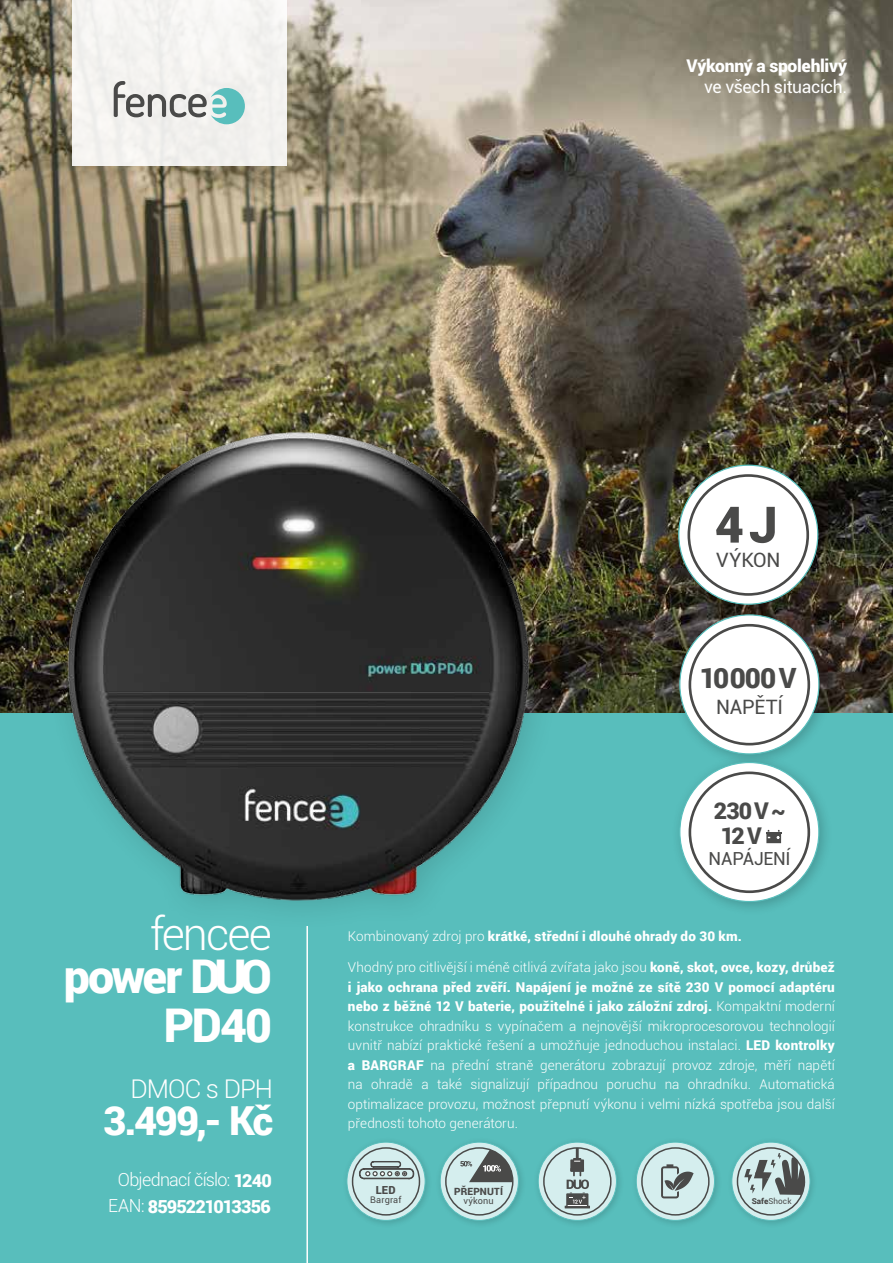
<style>
.page{position:relative;width:893px;height:1263px;background:#fff}
.page>*{position:absolute;margin:0;border:0;box-sizing:border-box;transform-origin:0 0}
.t1{font:900 50.25px "Roboto";color:#4a4a49}
.t2{font:900 46.5px/49.5px "Roboto";letter-spacing:-.05em;color:#fff;text-align:right}
.t3{font:300 45px "Roboto";letter-spacing:-.04em;color:#fff}
.t4{font:900 40.05px "Roboto";color:#fff}
.t5{font:900 27.9px "Roboto";color:#4a4a49}
.t6{font:300 25.8px "Roboto";letter-spacing:-.04em;color:#fff}
.t7{font:900 23.1px/24.8px "Roboto";color:#4a4a49}
.t8{font:19.8px "Roboto";letter-spacing:-.005em;color:#4a4a49}
.t9{font:300 18px/26.5px "Roboto";letter-spacing:-.04em;color:#fff;text-align:center}
.t10{font:18px "Roboto";letter-spacing:-.01em;color:#4a4a49}
.t11{font:900 17.55px "Roboto";letter-spacing:-.015em;color:#fff}
.t12{font:17.55px "Roboto";letter-spacing:-.02em;color:#fff}
.t13{font:300 13.5px/19.5px "Roboto";letter-spacing:.005em;color:#fff;text-align:justify}
.t14{font:900 13.5px "Roboto";letter-spacing:.015em;color:#fff}
.t15{font:900 11.1px "Roboto";color:#4a4a49}
.t16{font:900 9.9px "Roboto";letter-spacing:.015em;color:#4a4a49}
.t17{font:9.15px "Roboto";letter-spacing:.02em;color:#4a4a49}
.t18{font:8.1px "Roboto";letter-spacing:.01em;color:#4a4a49}
.s1{font-weight:900}
.s2{font-weight:300}
</style>
<div class="page">
<img style="left:0;top:0;width:893px;height:713px">
<div style="left:0;top:713px;width:893px;height:550px;background:#58bebc"></div>
<div style="left:44px;top:408px;width:519px;height:524px;background:#000;opacity:.14"></div>
<img style="left:50px;top:399px;width:502px;height:515px">
<div style="left:72px;top:0;width:214px;height:166px;background:#f4f3f0"></div>
<svg style="left:114px;top:81px;width:131px;height:43px"></svg>
<hr style="left:306px;top:926px;width:2px;height:337px;background:#fff">
<div style="left:670px;top:605px;width:163px;height:163px;background:#000;opacity:.21"></div>
<div style="left:680px;top:615px;width:139px;height:139px;background:#fff;border-radius:50%"></div>
<div style="left:689px;top:624px;width:121px;height:121px;border:3px solid #4a4a49;border-radius:50%"></div>
<div style="left:669px;top:456px;width:163px;height:163px;background:#000;opacity:.21"></div>
<div style="left:679px;top:465px;width:139px;height:139px;background:#fff;border-radius:50%"></div>
<div style="left:687px;top:474px;width:122px;height:122px;border:3px solid #4a4a49;border-radius:50%"></div>
<div style="left:670px;top:753px;width:163px;height:163px;background:#000;opacity:.21"></div>
<div style="left:680px;top:762px;width:139px;height:139px;background:#fff;border-radius:50%"></div>
<div style="left:689px;top:771px;width:121px;height:122px;border:3px solid #4a4a49;border-radius:50%"></div>
<svg style="left:766px;top:830px;width:16px;height:13px"></svg>
<div style="left:533px;top:1137px;width:92px;height:92px;background:#000;opacity:.21"></div>
<svg style="left:538px;top:1142px;width:78px;height:78px;fill:#d5eeee"></svg>
<div style="left:538px;top:1142px;width:79px;height:79px;border:1px solid #58bebc;border-radius:50%"></div>
<div style="left:543px;top:1147px;width:69px;height:68px;border:1px solid #4a4a49;border-radius:50%"></div>
<div style="left:342px;top:1137px;width:91px;height:92px;background:#000;opacity:.21"></div>
<svg style="left:347px;top:1142px;width:78px;height:78px;fill:#d5eeee"></svg>
<div style="left:347px;top:1142px;width:78px;height:79px;border:1px solid #58bebc;border-radius:50%"></div>
<div style="left:352px;top:1147px;width:68px;height:68px;border:1px solid #4a4a49;border-radius:50%"></div>
<svg style="left:359px;top:1161px;width:55px;height:18px"></svg>
<div style="left:435px;top:1137px;width:92px;height:92px;background:#000;opacity:.21"></div>
<svg style="left:440px;top:1142px;width:78px;height:78px;fill:#d5eeee"></svg>
<div style="left:440px;top:1142px;width:79px;height:79px;border:1px solid #58bebc;border-radius:50%"></div>
<div style="left:445px;top:1147px;width:68px;height:68px;border:1px solid #4a4a49;border-radius:50%"></div>
<svg style="left:460px;top:1149px;width:53px;height:33px"></svg>
<svg style="left:566px;top:1193px;width:22px;height:14px"></svg>
<hr style="left:565px;top:1206px;width:25px;height:2px;background:#4a4a49">
<div style="left:570px;top:1159px;width:14px;height:13px;background:#4a4a49"></div>
<svg style="left:573px;top:1148px;width:8px;height:14px"></svg>
<svg style="left:567px;top:1168px;width:22px;height:38px"></svg>
<div style="left:727px;top:1137px;width:91px;height:92px;background:#000;opacity:.21"></div>
<svg style="left:732px;top:1142px;width:78px;height:78px;fill:#d5eeee"></svg>
<div style="left:731px;top:1142px;width:79px;height:79px;border:1px solid #58bebc;border-radius:50%"></div>
<div style="left:737px;top:1147px;width:68px;height:68px;border:1px solid #4a4a49;border-radius:50%"></div>
<div style="left:631px;top:1137px;width:92px;height:92px;background:#000;opacity:.21"></div>
<svg style="left:636px;top:1142px;width:78px;height:78px;fill:#d5eeee"></svg>
<div style="left:636px;top:1142px;width:79px;height:79px;border:1px solid #58bebc;border-radius:50%"></div>
<div style="left:641px;top:1147px;width:69px;height:68px;border:1px solid #4a4a49;border-radius:50%"></div>
<svg style="left:744px;top:1153px;width:61px;height:42px"></svg>
<svg style="left:661px;top:1164px;width:33px;height:34px"></svg>
<p class="t11" style="left:687px;top:54px;width:162px">Výkonný a spolehlivý</p>
<p class="t12" style="left:704px;top:75px;width:144px">ve všech situacích.</p>
<h3 class="t3" style="left:150px;top:903px;width:123px">fencee</h3>
<h2 class="t2" style="left:64px;top:950px;width:210px">power DUO<br>PD40</h2>
<h3 class="t6" style="left:131px;top:1071px;width:144px">DMOC s DPH</h3>
<h3 class="t4" style="left:104px;top:1092px;width:171px">3.499,- Kč</h3>
<h3 class="t9" style="left:108px;top:1166px;width:165px">Objednací číslo: <span class="s1">1240<br></span>EAN: <span class="s1">8595221013356</span></h3>
<h1 class="t1" style="left:715px;top:489px;width:64px">4 J</h1>
<h3 class="t8" style="left:716px;top:546px;width:66px">VÝKON</h3>
<h3 class="t5" style="left:700px;top:658px;width:98px">10 000 V</h3>
<h3 class="t8" style="left:716px;top:693px;width:69px">NAPĚTÍ</h3>
<h3 class="t7" style="left:721px;top:798px;width:66px;text-indent:-7px">230 V ~<br>12 V</h3>
<h3 class="t10" style="left:709px;top:846px;width:84px">NAPÁJENÍ</h3>
<p class="t14" style="left:348px;top:926px;width:396px"><span class="s2">Kombinovaný zdroj pro</span> krátké, střední i dlouhé ohrady do 30 km.</p>
<p class="t13" style="left:348px;top:957px;width:488px">Vhodný pro citlivější i méně citlivá zvířata jako jsou <span class="s1">koně, skot, ovce, kozy, drůbež i jako ochrana před zvěří. Napájení je možné ze sítě 230 V pomocí adaptéru nebo z běžné 12 V baterie, použitelné i jako záložní zdroj.</span> Kompaktní moderní konstrukce ohradníku s vypínačem a nejnovější mikroprocesorovou technologií uvnitř nabízí praktické řešení a umožňuje jednoduchou instalaci. <span class="s1">LED kontrolky a BARGRAF</span> na přední straně generátoru zobrazují provoz zdroje, měří napětí na ohradě a také signalizují případnou poruchu na ohradníku. Automatická optimalizace provozu, možnost přepnutí výkonu i velmi nízká spotřeba jsou další přednosti tohoto generátoru.</p>
<p class="t15" style="left:376px;top:1182px;width:21px">LED</p>
<p class="t17" style="left:370px;top:1193px;width:33px">Bargraf</p>
<p class="t16" style="left:454px;top:1184px;width:50px">PŘEPNUTÍ</p>
<p class="t17" style="left:463px;top:1194px;width:32px">výkonu</p>
<p class="t18" style="left:752px;top:1195px;width:41px"><span class="s1">Safe</span>Shock</p>
</div>
